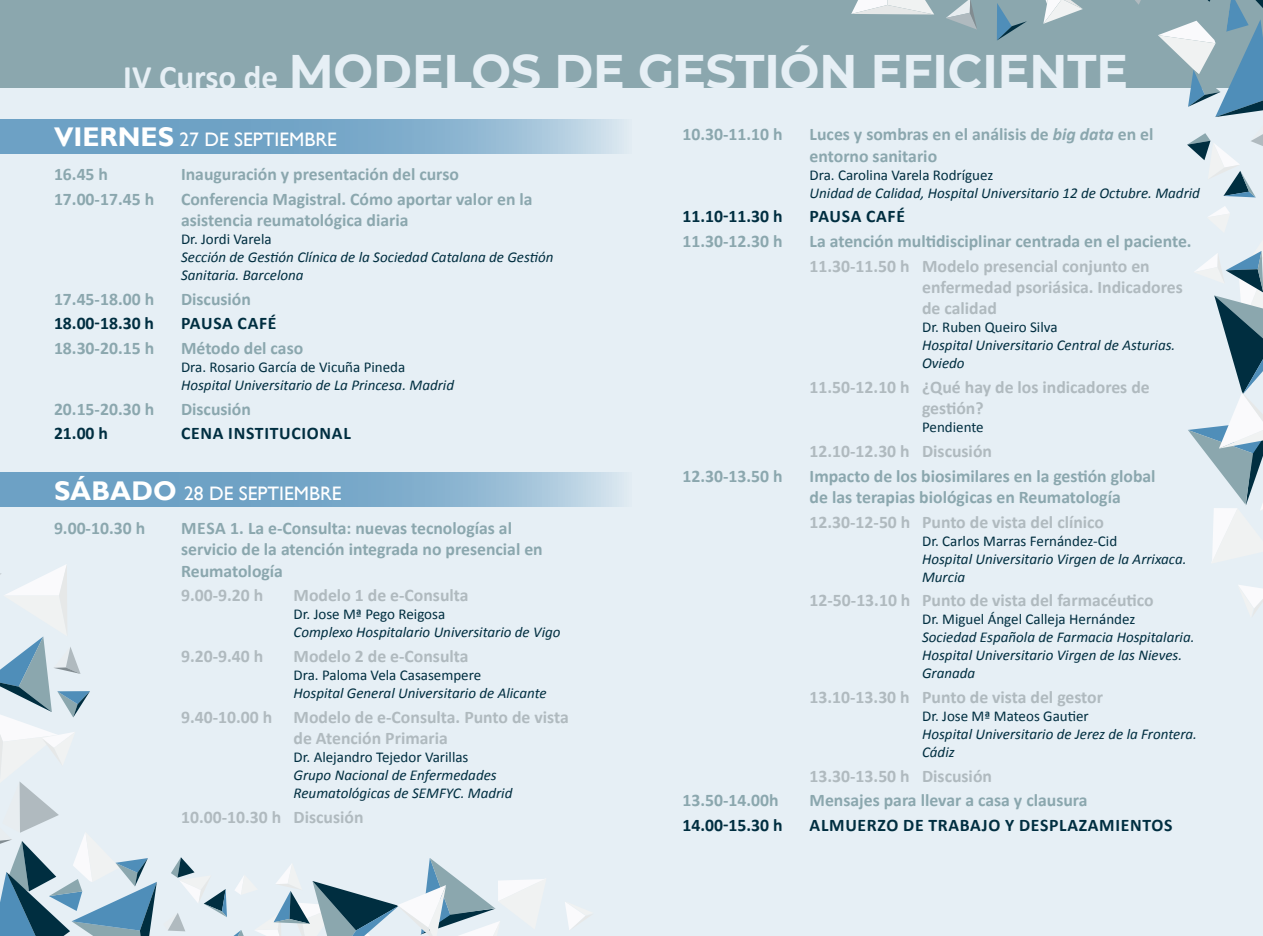
<style>
.page{position:relative;width:1263px;height:936px;background:#fff}
.page>*{position:absolute;margin:0;border:0;box-sizing:border-box;transform-origin:0 0}
.t1{font:700 46.95px "Montserrat";color:#e6eff5}
.t2{font:700 33px "Calibri";color:#e6eff5}
.t3{font:19.5px "Gill Sans";color:#fff}
.t4{font:700 17.7px/21.3px "Calibri";color:#8ba7ae}
.t5{font:700 17.7px/21.3px "Calibri";color:#b0babf}
.t6{font:700 17.7px "Calibri";letter-spacing:.04em;color:#002e40}
.t7{font:italic 15px/18px "Calibri";color:#002e40}
.t8{font:15px "Calibri";color:#002e40}
.s1{font-weight:700;font-size:27px}
.s2{font-style:normal}
.s3{font-style:italic}
</style>
<div class="page">
<div style="left:0;top:0;width:1263px;height:935px;background:#e6eff5"></div>
<div style="left:0;top:0;width:1263px;height:87px;background:#8ba7ae"></div>
<svg style="left:0;top:119px;width:622px;height:34px;background:#82aecd"></svg>
<svg style="left:0;top:472px;width:622px;height:34px;background:#82aecd"></svg>
<svg style="left:1238px;top:585px;width:25px;height:30px"></svg>
<svg style="left:1135px;top:0;width:6px;height:5px"></svg>
<svg style="left:851px;top:0;width:83px;height:15px"></svg>
<svg style="left:1208px;top:206px;width:22px;height:11px"></svg>
<svg style="left:1187px;top:133px;width:76px;height:64px"></svg>
<svg style="left:1158px;top:0;width:105px;height:117px"></svg>
<svg style="left:946px;top:0;width:31px;height:30px"></svg>
<svg style="left:997px;top:3px;width:30px;height:37px"></svg>
<svg style="left:1043px;top:0;width:40px;height:24px"></svg>
<svg style="left:1188px;top:251px;width:75px;height:311px"></svg>
<svg style="left:565px;top:902px;width:26px;height:28px"></svg>
<svg style="left:168px;top:857px;width:59px;height:74px"></svg>
<svg style="left:0;top:565px;width:157px;height:370px"></svg>
<svg style="left:235px;top:858px;width:310px;height:77px"></svg>
<p class="t1" style="left:289px;top:37px;width:841px">MODELOS DE GESTIÓN EFICIENTE</p>
<p class="t3" style="left:54px;top:128px;width:284px"><span class="s1">VIERNES</span> 27 DE SEPTIEMBRE</p>
<p class="t4" style="left:54px;top:163px;width:56px">16.45 h</p>
<p class="t4" style="left:181px;top:163px;width:279px">Inauguración y presentación del curso</p>
<p class="t4" style="left:54px;top:188px;width:102px">17.00-17.45 h</p>
<p class="t4" style="left:181px;top:188px;width:353px">Conferencia Magistral. Cómo aportar valor en la asistencia reumatológica diaria</p>
<p class="t7" style="left:181px;top:229px;width:374px"><span class="s2">Dr. Jordi Varela<br></span>Sección de Gestión Clínica de la Sociedad Catalana de Gestión<br>Sanitaria. Barcelona</p>
<p class="t4" style="left:54px;top:288px;width:102px">17.45-18.00 h</p>
<p class="t4" style="left:181px;top:288px;width:71px">Discusión</p>
<p class="t6" style="left:54px;top:312px;width:102px">18.00-18.30 h</p>
<p class="t6" style="left:181px;top:312px;width:97px">PAUSA CAFÉ</p>
<p class="t4" style="left:54px;top:337px;width:102px">18.30-20.15 h</p>
<p class="t4" style="left:181px;top:337px;width:124px">Método del caso</p>
<p class="t7" style="left:181px;top:357px;width:274px"><span class="s2">Dra. Rosario García de Vicuña Pineda<br></span>Hospital Universitario de La Princesa. Madrid</p>
<p class="t4" style="left:54px;top:398px;width:102px">20.15-20.30 h</p>
<p class="t4" style="left:181px;top:398px;width:71px">Discusión</p>
<p class="t6" style="left:54px;top:422px;width:56px">21.00 h</p>
<p class="t6" style="left:181px;top:422px;width:171px">CENA INSTITUCIONAL</p>
<p class="t3" style="left:54px;top:482px;width:289px"><span class="s1">SÁBADO</span> 28 DE SEPTIEMBRE</p>
<p class="t4" style="left:54px;top:517px;width:93px">9.00-10.30 h</p>
<p class="t4" style="left:181px;top:517px;width:363px">MESA 1. La e-Consulta: nuevas tecnologías al servicio de la atención integrada no presencial en<br>Reumatología</p>
<p class="t5" style="left:181px;top:584px;width:84px">9.00-9.20 h</p>
<p class="t5" style="left:294px;top:584px;width:176px">Modelo 1 de e-Consulta</p>
<p class="t7" style="left:294px;top:604px;width:268px"><span class="s2">Dr. Jose Mª Pego Reigosa<br></span>Complexo Hospitalario Universitario de Vigo</p>
<p class="t5" style="left:181px;top:645px;width:84px">9.20-9.40 h</p>
<p class="t5" style="left:294px;top:645px;width:176px">Modelo 2 de e-Consulta</p>
<p class="t7" style="left:294px;top:665px;width:255px"><span class="s2">Dra. Paloma Vela Casasempere<br></span>Hospital General Universitario de Alicante</p>
<p class="t5" style="left:181px;top:706px;width:389px;text-align:center">9.40-10.00 h Modelo de e-Consulta. Punto de vista de Atención Primaria</p>
<p class="t7" style="left:294px;top:747px;width:220px"><span class="s2">Dr. Alejandro Tejedor Varillas<br></span>Grupo Nacional de Enfermedades<br>Reumatológicas de SEMFYC. Madrid</p>
<p class="t5" style="left:181px;top:806px;width:184px">10.00-10.30 h Discusión</p>
<p class="t2" style="left:123px;top:56px;width:156px">IV Curso de</p>
<p class="t4" style="left:682px;top:124px;width:102px">10.30-11.10 h</p>
<p class="t4" style="left:810px;top:124px;width:345px">Luces y sombras en el análisis de <span class="s3">big data</span> en el entorno sanitario</p>
<p class="t8" style="left:810px;top:165px;width:185px">Dra. Carolina Varela Rodríguez</p>
<p class="t7" style="left:810px;top:183px;width:392px">Unidad de Calidad, Hospital Universitario 12 de Octubre. Madrid</p>
<p class="t6" style="left:682px;top:205px;width:102px">11.10-11.30 h</p>
<p class="t6" style="left:810px;top:205px;width:97px">PAUSA CAFÉ</p>
<p class="t4" style="left:682px;top:230px;width:102px">11.30-12.30 h</p>
<p class="t4" style="left:810px;top:230px;width:384px">La atención multidisciplinar centrada en el paciente.</p>
<p class="t5" style="left:922px;top:255px;width:262px;text-indent:-112px">11.30-11.50 h Modelo presencial conjunto en enfermedad psoriásica. Indicadores de calidad</p>
<p class="t8" style="left:922px;top:318px;width:137px">Dr. Ruben Queiro Silva</p>
<p class="t7" style="left:922px;top:336px;width:255px">Hospital Universitario Central de Asturias.<br>Oviedo</p>
<p class="t5" style="left:922px;top:376px;width:229px;text-indent:-112px">11.50-12.10 h ¿Qué hay de los indicadores de gestión?</p>
<p class="t8" style="left:922px;top:418px;width:63px">Pendiente</p>
<p class="t5" style="left:810px;top:440px;width:184px">12.10-12.30 h Discusión</p>
<p class="t4" style="left:682px;top:465px;width:102px">12.30-13.50 h</p>
<p class="t4" style="left:810px;top:465px;width:348px">Impacto de los biosimilares en la gestión global de las terapias biológicas en Reumatología</p>
<p class="t5" style="left:810px;top:511px;width:296px">12.30-12-50 h Punto de vista del clínico</p>
<p class="t8" style="left:922px;top:531px;width:197px">Dr. Carlos Marras Fernández-Cid</p>
<p class="t7" style="left:922px;top:549px;width:266px">Hospital Universitario Virgen de la Arrixaca.<br>Murcia</p>
<p class="t5" style="left:810px;top:589px;width:346px">12-50-13.10 h Punto de vista del farmacéutico</p>
<p class="t8" style="left:922px;top:609px;width:215px">Dr. Miguel Ángel Calleja Hernández</p>
<p class="t7" style="left:922px;top:627px;width:274px">Sociedad Española de Farmacia Hospitalaria.<br>Hospital Universitario Virgen de las Nieves.<br>Granada</p>
<p class="t5" style="left:810px;top:686px;width:295px">13.10-13.30 h Punto de vista del gestor</p>
<p class="t8" style="left:922px;top:706px;width:168px">Dr. Jose Mª Mateos Gautier</p>
<p class="t7" style="left:922px;top:724px;width:276px">Hospital Universitario de Jerez de la Frontera.<br>Cádiz</p>
<p class="t5" style="left:810px;top:765px;width:184px">13.30-13.50 h Discusión</p>
<p class="t4" style="left:682px;top:789px;width:98px">13.50-14.00h</p>
<p class="t4" style="left:810px;top:789px;width:279px">Mensajes para llevar a casa y clausura</p>
<p class="t6" style="left:682px;top:813px;width:102px">14.00-15.30 h</p>
<p class="t6" style="left:810px;top:813px;width:364px">ALMUERZO DE TRABAJO Y DESPLAZAMIENTOS</p>
</div>
